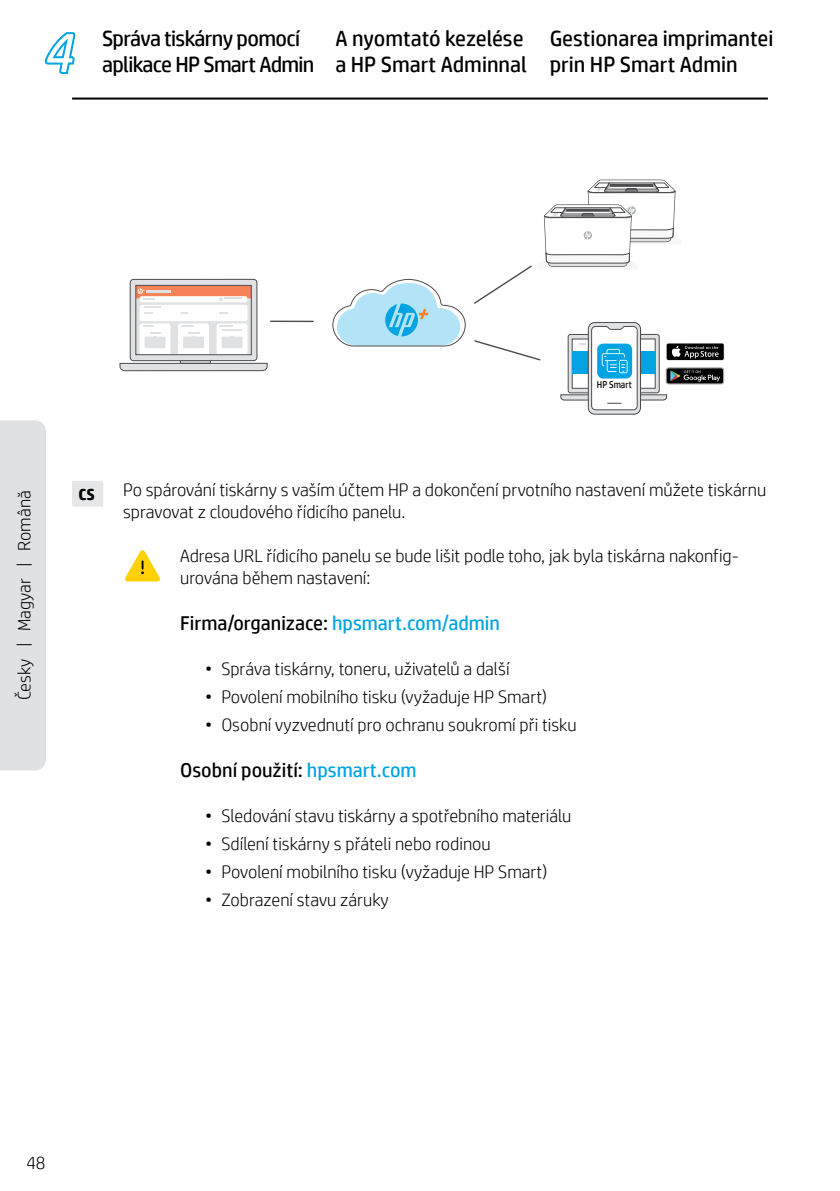
<style>
.page{position:relative;width:840px;height:1191px;background:#fff}
.page>*{position:absolute;margin:0;border:0;box-sizing:border-box;transform-origin:0 0}
.t1{font:italic 56px "HP Simplified";color:#fff}
.t2{font:22px/26px "HP Simplified";letter-spacing:-.005em;color:#000}
.t3{font:22px/26px "HP Simplified";letter-spacing:-.03em;color:#000}
.t4{font:20px "HP Simplified";color:#000}
.t5{font:300 18px/22px "HP Simplified";color:#000}
.t6{font:700 16px "HP Simplified";color:#000}
.t7{font:10px "HP Simplified";color:#000;scale:.9 1}
.s1{color:#00a4e3}
</style>
<div class="page">
<div style="left:0;top:420px;width:46px;height:350px;background:#e0e1e2"></div>
<svg style="left:474px;top:340px;width:67px;height:21px"></svg>
<hr style="left:270px;top:320px;width:43px;height:2px;background:#4d4d4f">
<svg style="left:474px;top:180px;width:202px;height:124px"></svg>
<svg style="left:588px;top:322px;width:52px;height:92px"></svg>
<div style="left:587px;top:322px;width:53px;height:93px;border:1px solid #4d4d4f;border-radius:6px"></div>
<div style="left:666px;top:343px;width:57px;height:17px;background:#000;border-radius:2px"></div>
<div style="left:665px;top:368px;width:58px;height:16px;background:#000;border-radius:3px"></div>
<div style="left:665px;top:368px;width:58px;height:16px;border:1px solid #b1b4b6;border-radius:2px"></div>
<svg style="left:560px;top:326px;width:159px;height:84px"></svg>
<div style="left:130px;top:279px;width:127px;height:82px;background:linear-gradient(to right,#e0e1e2,#e0e1e2);border-radius:3px"></div>
<div style="left:130px;top:279px;width:127px;height:82px;border:1px solid #4d4d4f;border-radius:3px"></div>
<svg style="left:119px;top:285px;width:149px;height:87px"></svg>
<div style="left:135px;top:285px;width:116px;height:70px;border:1px solid #4d4d4f"></div>
<svg style="left:332px;top:278px;width:134px;height:69px"></svg>
<svg style="left:72px;top:481px;width:31px;height:25px"></svg>
<svg style="left:44px;top:32px;width:32px;height:43px"></svg>
<hr style="left:72px;top:98px;width:695px;height:2px;background:#000">
<svg style="left:125px;top:550px;width:35px;height:32px"></svg>
<h1 class="t1" style="left:42px;top:16px;width:32px">4</h1>
<p class="t3" style="left:102px;top:25px;width:214px">Správa tiskárny pomocí aplikace HP Smart Admin</p>
<p class="t2" style="left:335px;top:25px;width:193px">A nyomtató kezelése a HP Smart Adminnal</p>
<p class="t2" style="left:549px;top:25px;width:225px">Gestionarea imprimantei</p>
<p class="t2" style="left:549px;top:51px;width:189px">prin HP Smart Admin</p>
<p class="t5" style="left:13px;top:700px;width:211px;rotate:-90deg">Česky | Magyar | Română</p>
<p class="t7" style="left:596px;top:378px;width:40px">HP Smart</p>
<p class="t6" style="left:78px;top:484px;width:18px">CS</p>
<p class="t5" style="left:123px;top:478px;width:644px">Po spárování tiskárny s vaším účtem HP a dokončení prvotního nastavení můžete tiskárnu spravovat z cloudového řídicího panelu.</p>
<p class="t5" style="left:180px;top:544px;width:559px">Adresa URL řídicího panelu se bude lišit podle toho, jak byla tiskárna nakonfig&shy;urována během nastavení:</p>
<p class="t4" style="left:180px;top:610px;width:321px">Firma/organizace: <span class="s1">hpsmart.com/admin</span></p>
<p class="t5" style="left:205px;top:657px;width:306px">• Správa tiskárny, toneru, uživatelů a další</p>
<p class="t5" style="left:205px;top:685px;width:343px">• Povolení mobilního tisku (vyžaduje HP Smart)</p>
<p class="t5" style="left:205px;top:713px;width:373px">• Osobní vyzvednutí pro ochranu soukromí při tisku</p>
<p class="t4" style="left:180px;top:757px;width:238px">Osobní použití: <span class="s1">hpsmart.com</span></p>
<p class="t5" style="left:205px;top:804px;width:367px">• Sledování stavu tiskárny a spotřebního materiálu</p>
<p class="t5" style="left:205px;top:832px;width:287px">• Sdílení tiskárny s přáteli nebo rodinou</p>
<p class="t5" style="left:205px;top:860px;width:343px">• Povolení mobilního tisku (vyžaduje HP Smart)</p>
<p class="t5" style="left:205px;top:888px;width:185px">• Zobrazení stavu záruky</p>
<p class="t5" style="left:26px;top:1151px;width:21px">48</p>
</div>
